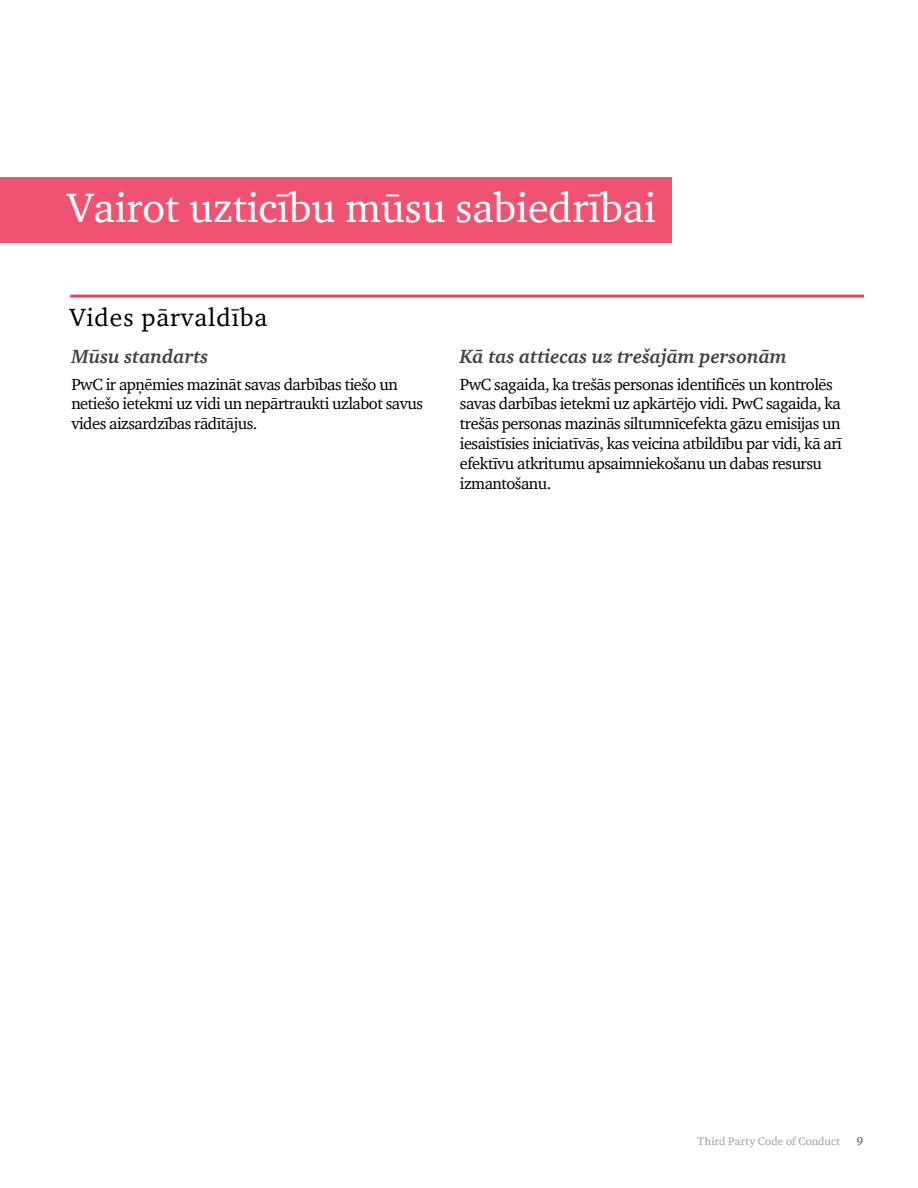
<style>
.page{position:relative;width:918px;height:1188px;background:#fff}
.page>*{position:absolute;margin:0;border:0;box-sizing:border-box;transform-origin:0 0}
.t1{font:42px "Charter B";color:#fff}
.t2{font:25.5px "Charter B";letter-spacing:.035em;color:#000}
.t3{font:italic 700 19.5px "Charter B";color:#414142}
.t4{font:16.5px/19.8px "Charter B";letter-spacing:-.03em;color:#000}
.t5{font:11.25px "Charter B";letter-spacing:.015em;color:#a49b95}
.t6{font:11.25px "Charter B";color:#414142}
</style>
<div class="page">
<div style="left:0;top:177px;width:672px;height:66px;background:#f05372"></div>
<hr style="left:70px;top:295px;width:794px;height:3px;background:#ef4062">
<h1 class="t1" style="left:68px;top:181px;width:590px">Vairot uzticîbu mûsu sabiedrîbai</h1>
<h2 class="t2" style="left:70px;top:301px;width:199px">Vides pârvaldîba</h2>
<p class="t3" style="left:71px;top:344px;width:139px">Mûsu standarts</p>
<p class="t3" style="left:460px;top:344px;width:329px">Kâ tas attiecas uz treðajâm personâm</p>
<p class="t4" style="left:71px;top:374px;width:353px">PwC ir apòçmies mazinât savas darbîbas tieðo un netieðo ietekmi uz vidi un nepârtraukti uzlabot savus vides aizsardzîbas râdîtâjus.</p>
<p class="t4" style="left:460px;top:374px;width:384px">PwC sagaida, ka treðâs personas identificçs un kontrolçs savas darbîbas ietekmi uz apkârtçjo vidi. PwC sagaida, ka treðâs personas mazinâs siltumnîcefekta gâzu emisijas un iesaistîsies iniciatîvâs, kas veicina atbildîbu par vidi, kâ arî efektîvu atkritumu apsaimniekoðanu un dabas resursu izmantoðanu.</p>
<p class="t5" style="left:698px;top:1134px;width:144px">Third Party Code of Conduct</p>
<p class="t6" style="left:857px;top:1134px;width:8px">9</p>
</div>
